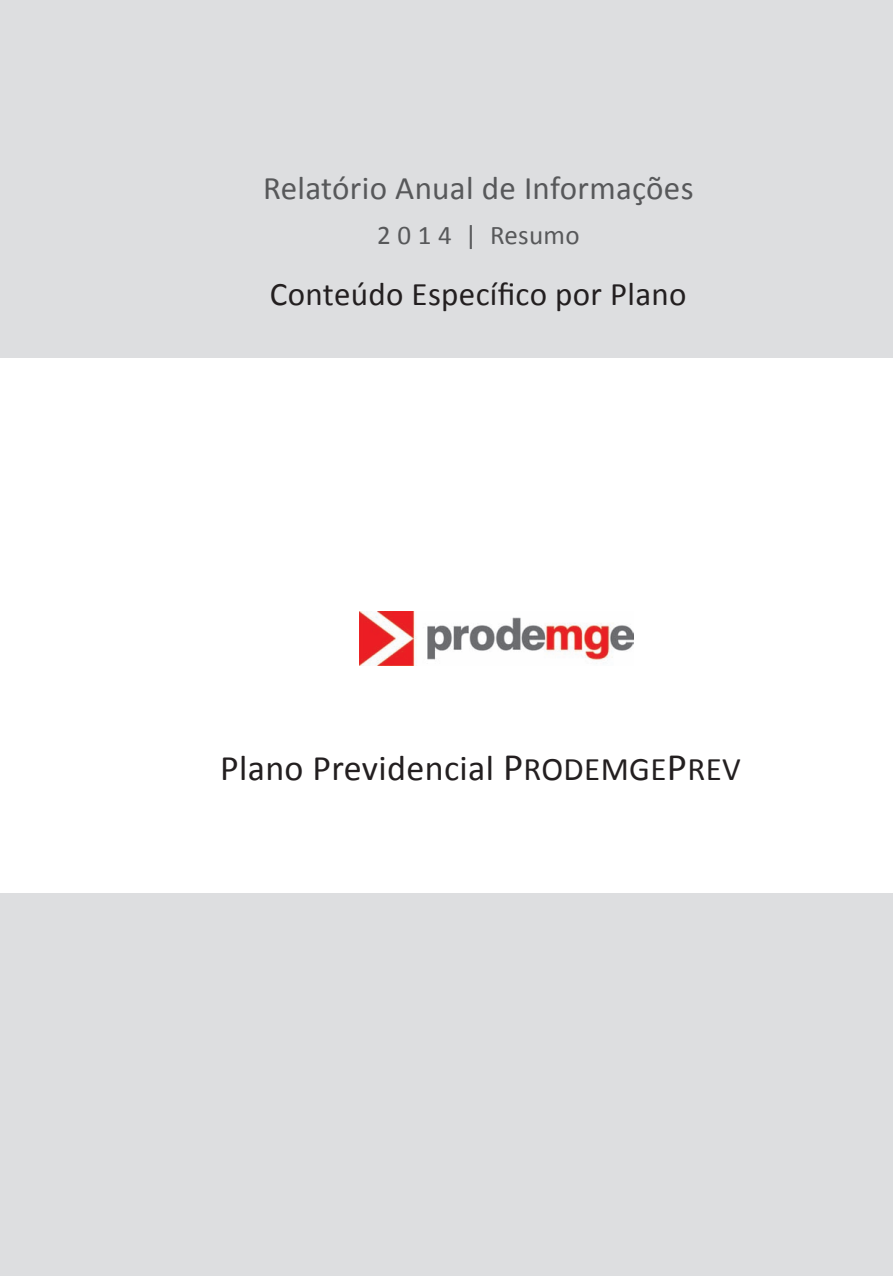
<style>
.page{position:relative;width:893px;height:1276px;background:#fff}
.page>*{position:absolute;margin:0;border:0;box-sizing:border-box;transform-origin:0 0}
.t1{font:36px "Calibri";letter-spacing:.01em;color:#231f20}
.t2{font:33px "Calibri";letter-spacing:.01em;color:#231f20}
.t3{font:33px "Calibri";letter-spacing:.01em;color:#57585a}
.t4{font:27px "Calibri";letter-spacing:.01em;color:#57585a}
.s1{font-size:39px}
.s2{font-size:33px}
</style>
<div class="page">
<div style="left:0;top:893px;width:893px;height:383px;background:#dddee0"></div>
<div style="left:0;top:0;width:893px;height:357px;background:#dddee0"></div>
<img style="left:360px;top:611px;width:274px;height:54px">
<p class="t3" style="left:263px;top:168px;width:432px">Relatório Anual de Informações</p>
<p class="t4" style="left:377px;top:218px;width:204px">2 0 1 4 | Resumo</p>
<p class="t2" style="left:270px;top:274px;width:418px">Conteúdo Específico por Plano</p>
<p class="t1" style="left:220px;top:745px;width:325px">Plano Previdencial <span class="s1">P</span><span class="s2">rodemge</span></p>
<p class="t2" style="left:667px;top:748px;width:39px"><span class="s1">P</span>rev</p>
</div>
